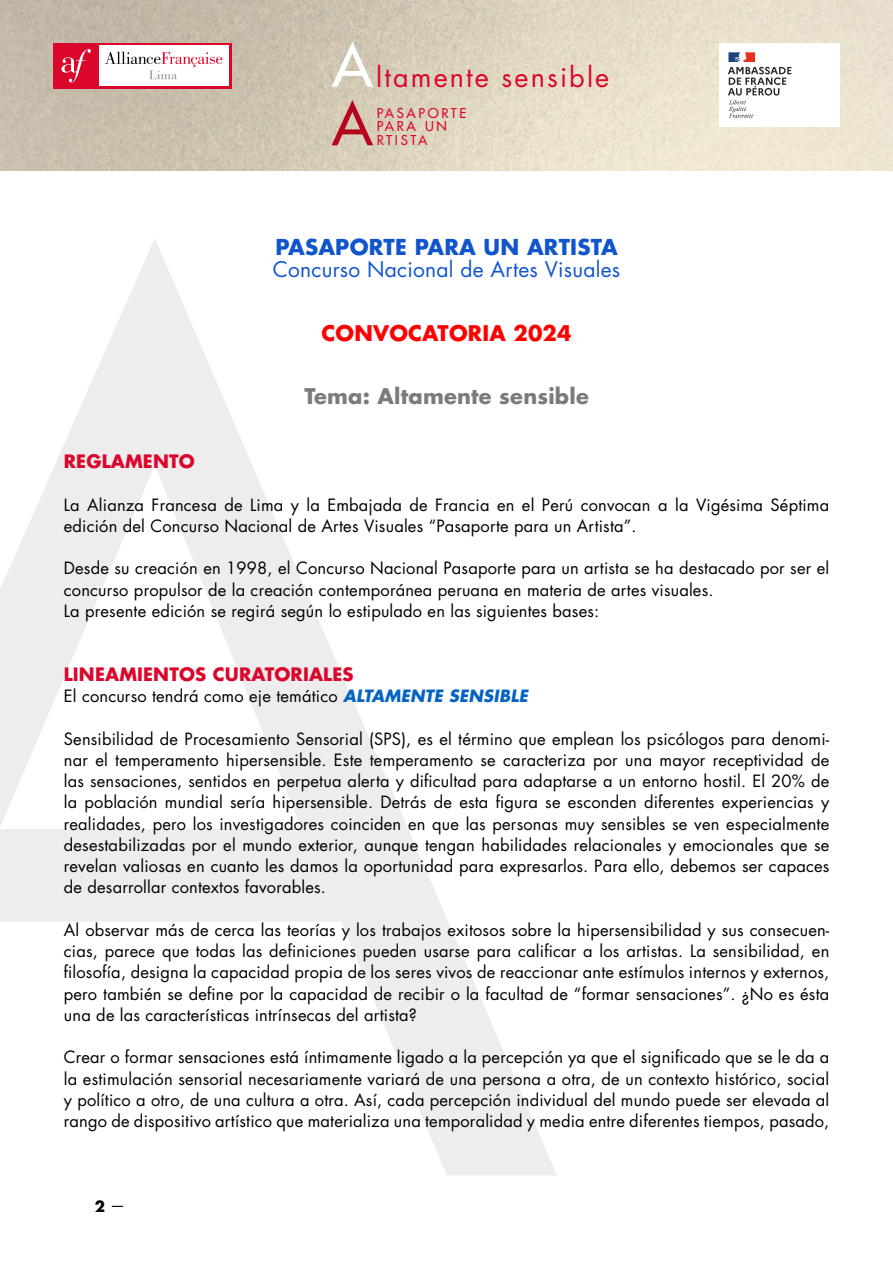
<style>
.page{position:relative;width:893px;height:1263px;background:#fff}
.page>*{position:absolute;margin:0;border:0;box-sizing:border-box;transform-origin:0 0}
.t1{font:500 57.6px "Futura Std";color:#db062b}
.t2{font:500 57.6px "Futura Std";color:#fff}
.t3{font:27px "Futura Std";letter-spacing:.08em;color:#db062b}
.t4{font:700 21.3px "Futura Std";letter-spacing:.01em;color:#15c}
.t5{font:21px "Futura Std";letter-spacing:.01em;color:#15c}
.t6{font:700 21px "Futura Std";letter-spacing:.01em;color:#7c7b7b}
.t7{font:700 21px "Futura Std";letter-spacing:.01em;color:#f00}
.t8{font:700 18px "Futura Std";letter-spacing:.01em;color:#db062b}
.t9{font:16.5px/21.3px "Futura Std";letter-spacing:.01em;color:#000;text-align:justify}
.t10{font:700 15px "Futura Std";color:#000}
.t11{font:500 13.2px "Futura Std";letter-spacing:.2em;color:#db062b}
.s1{font-weight:700;font-style:italic;color:#0563c1}
.s2{font-weight:400}
</style>
<div class="page">
<img style="left:0;top:0;width:893px;height:170px">
<svg style="left:0;top:239px;width:557px;height:936px"></svg>
<div style="left:53px;top:43px;width:179px;height:45px;background:#db062b"></div>
<div style="left:99px;top:46px;width:130px;height:40px;background:#fff"></div>
<svg style="left:105px;top:52px;width:117px;height:27px"></svg>
<svg style="left:61px;top:49px;width:30px;height:33px"></svg>
<div style="left:719px;top:43px;width:121px;height:84px;background:#fff"></div>
<svg style="left:728px;top:52px;width:63px;height:66px"></svg>
<h1 class="t2" style="left:332px;top:29px;width:42px">A</h1>
<h2 class="t3" style="left:376px;top:60px;width:235px">ltamente sensible</h2>
<h1 class="t1" style="left:332px;top:88px;width:42px">A</h1>
<p class="t11" style="left:377px;top:105px;width:91px">PASAPORTE</p>
<p class="t11" style="left:377px;top:118px;width:72px">PARA UN</p>
<p class="t11" style="left:377px;top:132px;width:52px">RTISTA</p>
<p class="t4" style="left:275px;top:233px;width:344px">PASAPORTE PARA UN ARTISTA</p>
<p class="t5" style="left:273px;top:256px;width:349px">Concurso Nacional de Artes Visuales</p>
<p class="t7" style="left:322px;top:319px;width:252px">CONVOCATORIA 2024</p>
<p class="t6" style="left:304px;top:382px;width:286px">Tema: Altamente sensible</p>
<p class="t8" style="left:64px;top:449px;width:132px">REGLAMENTO</p>
<p class="t9" style="left:64px;top:494px;width:767px">La Alianza Francesa de Lima y la Embajada de Francia en el Perú convocan a la Vigésima Séptima edición del Concurso Nacional de Artes Visuales “Pasaporte para un Artista”.</p>
<p class="t9" style="left:64px;top:558px;width:767px;text-align:left">Desde su creación en 1998, el Concurso Nacional Pasaporte para un artista se ha destacado por ser el concurso propulsor de la creación contemporánea peruana en materia de artes visuales.<br>La presente edición se regirá según lo estipulado en las siguientes bases:</p>
<p class="t8" style="left:64px;top:662px;width:291px">LINEAMIENTOS CURATORIALES</p>
<p class="t9" style="left:64px;top:685px;width:465px">El concurso tendrá como eje temático <span class="s1">ALTAMENTE SENSIBLE</span></p>
<p class="t9" style="left:64px;top:728px;width:767px">Sensibilidad de Procesamiento Sensorial (SPS), es el término que emplean los psicólogos para denomi&shy;nar el temperamento hipersensible. Este temperamento se caracteriza por una mayor receptividad de las sensaciones, sentidos en perpetua alerta y dificultad para adaptarse a un entorno hostil. El 20% de la población mundial sería hipersensible. Detrás de esta figura se esconden diferentes experiencias y realidades, pero los investigadores coinciden en que las personas muy sensibles se ven especialmente desestabilizadas por el mundo exterior, aunque tengan habilidades relacionales y emocionales que se revelan valiosas en cuanto les damos la oportunidad para expresarlos. Para ello, debemos ser capaces de desarrollar contextos favorables.</p>
<p class="t9" style="left:64px;top:919px;width:767px">Al observar más de cerca las teorías y los trabajos exitosos sobre la hipersensibilidad y sus consecuen&shy;cias, parece que todas las definiciones pueden usarse para calificar a los artistas. La sensibilidad, en filosofía, designa la capacidad propia de los seres vivos de reaccionar ante estímulos internos y externos, pero también se define por la capacidad de recibir o la facultad de “formar sensaciones”. ¿No es ésta una de las características intrínsecas del artista?</p>
<p class="t9" style="left:64px;top:1047px;width:767px">Crear o formar sensaciones está íntimamente ligado a la percepción ya que el significado que se le da a la estimulación sensorial necesariamente variará de una persona a otra, de un contexto histórico, social y político a otro, de una cultura a otra. Así, cada percepción individual del mundo puede ser elevada al rango de dispositivo artístico que materializa una temporalidad y media entre diferentes tiempos, pasado,</p>
<p class="t10" style="left:95px;top:1196px;width:32px">2 <span class="s2">—</span></p>
</div>
